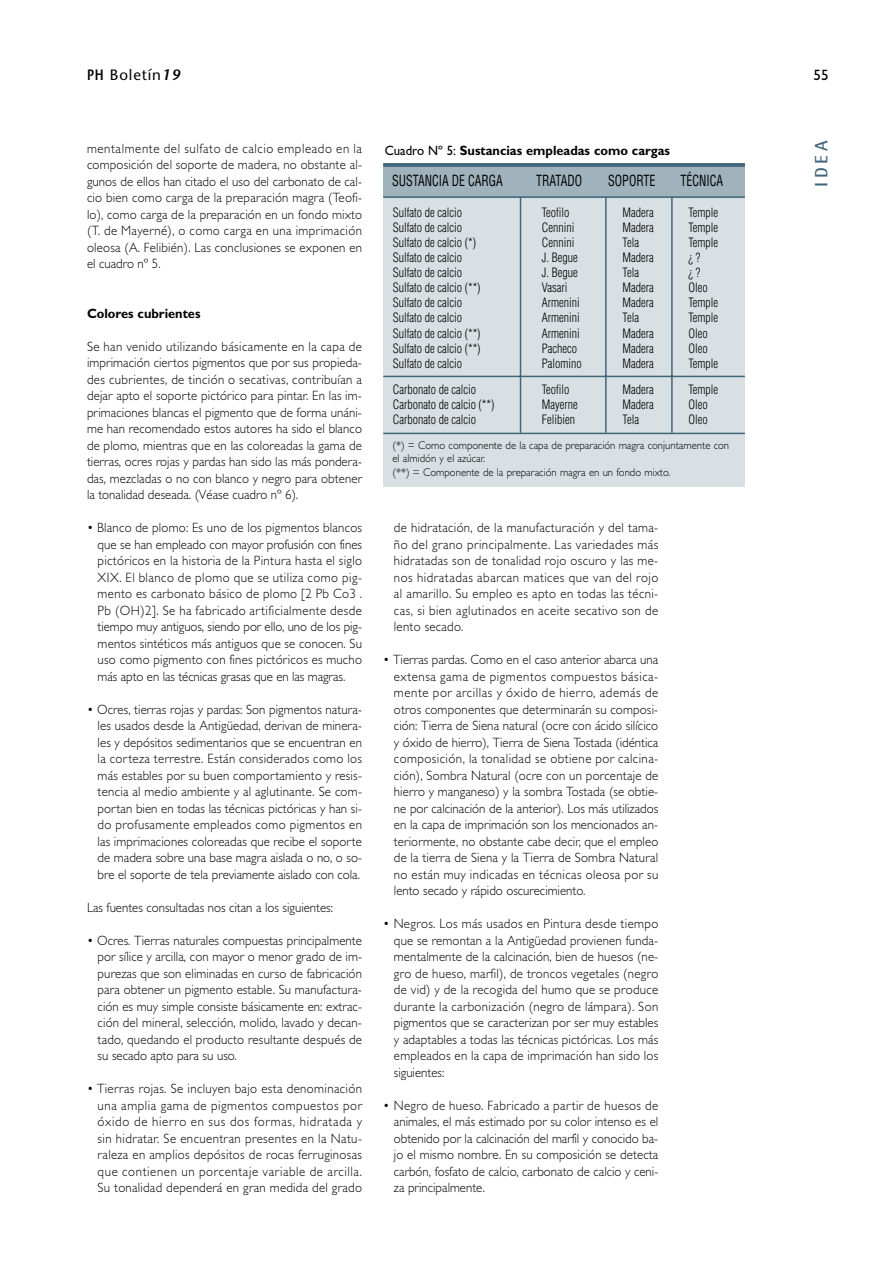
<style>
.page{position:relative;width:893px;height:1263px;background:#fff}
.page>*{position:absolute;margin:0;border:0;box-sizing:border-box;transform-origin:0 0}
.t1{font:700 18px "Rotis Semi Sans";color:#416679}
.t2{font:condensed 15px "Helvetica";color:#000;scale:.8 1}
.t3{font:15px "Stone Sans";letter-spacing:.055em;color:#000}
.t4{font:15px "Gill Sans";color:#000}
.t5{font:300 13.5px/16.5px "Gill Sans";color:#000;text-align:justify;scale:.95 1}
.t6{font:700 13.5px "Gill Sans";color:#000;scale:.95 1}
.t7{font:300 condensed 12.6px "Helvetica";color:#000;scale:.95 1}
.t8{font:300 11.25px/13.5px "Gill Sans";color:#000;scale:.95 1}
.s1{font-weight:600}
.s2{font-weight:600;font-style:italic}
.s3{font-weight:400}
</style>
<div class="page">
<div style="left:383px;top:165px;width:362px;height:322px;background:#d9e0e4"></div>
<div style="left:383px;top:163px;width:362px;height:34px;background:#a0b3bc"></div>
<hr style="left:383px;top:196px;width:362px;height:2px;background:#416679">
<hr style="left:519px;top:197px;width:2px;height:236px;background:#416679">
<hr style="left:605px;top:197px;width:1px;height:236px;background:#416679">
<hr style="left:671px;top:197px;width:1px;height:236px;background:#416679">
<hr style="left:383px;top:376px;width:362px;height:1px;background:#416679">
<hr style="left:383px;top:433px;width:362px;height:1px;background:#416679">
<hr style="left:383px;top:163px;width:362px;height:4px;background:#496c7f">
<p class="t3" style="left:87px;top:69px;width:94px"><span class="s1">PH</span> Boletín<span class="s2">19</span></p>
<p class="t4" style="left:813px;top:69px;width:16px">55</p>
<p class="t5" style="left:87px;top:142px;width:291px">mentalmente del sulfato de calcio empleado en la composición del soporte de madera, no obstante al&shy;gunos de ellos han citado el uso del carbonato de cal&shy;cio bien como carga de la preparación magra (Teofi&shy;lo), como carga de la preparación en un fondo mixto (T. de Mayerné), o como carga en una imprimación oleosa (A. Felibién). Las conclusiones se exponen en el cuadro nº 5.</p>
<p class="t6" style="left:87px;top:309px;width:121px">Colores cubrientes</p>
<p class="t5" style="left:87px;top:340px;width:291px">Se han venido utilizando básicamente en la capa de imprimación ciertos pigmentos que por sus propieda&shy;des cubrientes, de tinción o secativas, contribuían a dejar apto el soporte pictórico para pintar. En las im&shy;primaciones blancas el pigmento que de forma unáni&shy;me han recomendado estos autores ha sido el blanco de plomo, mientras que en las coloreadas la gama de tierras, ocres rojas y pardas han sido las más pondera&shy;das, mezcladas o no con blanco y negro para obtener la tonalidad deseada. (Véase cuadro nº 6).</p>
<p class="t5" style="left:98px;top:521px;width:280px;text-indent:-11px">• Blanco de plomo: Es uno de los pigmentos blancos que se han empleado con mayor profusión con fines pictóricos en la historia de la Pintura hasta el siglo XIX. El blanco de plomo que se utiliza como pig&shy;mento es carbonato básico de plomo [2 Pb Co3 .<br>Pb (OH)2]. Se ha fabricado artificialmente desde tiempo muy antiguos, siendo por ello, uno de los pig&shy;mentos sintéticos más antiguos que se conocen. Su uso como pigmento con fines pictóricos es mucho más apto en las técnicas grasas que en las magras.</p>
<p class="t5" style="left:98px;top:703px;width:280px;text-indent:-11px">• Ocres, tierras rojas y pardas: Son pigmentos natura&shy;les usados desde la Antigüedad, derivan de minera&shy;les y depósitos sedimentarios que se encuentran en la corteza terrestre. Están considerados como los más estables por su buen comportamiento y resis&shy;tencia al medio ambiente y al aglutinante. Se com&shy;portan bien en todas las técnicas pictóricas y han si&shy;do profusamente empleados como pigmentos en las imprimaciones coloreadas que recibe el soporte de madera sobre una base magra aislada o no, o so&shy;bre el soporte de tela previamente aislado con cola.</p>
<p class="t5" style="left:87px;top:900px;width:260px">Las fuentes consultadas nos citan a los siguientes:</p>
<p class="t5" style="left:98px;top:933px;width:280px;text-indent:-11px">• Ocres. Tierras naturales compuestas principalmente por sílice y arcilla, con mayor o menor grado de im&shy;purezas que son eliminadas en curso de fabricación para obtener un pigmento estable. Su manufactura&shy;ción es muy simple consiste básicamente en: extrac&shy;ción del mineral, selección, molido, lavado y decan&shy;tado, quedando el producto resultante después de su secado apto para su uso.</p>
<p class="t5" style="left:98px;top:1082px;width:280px;text-indent:-11px">• Tierras rojas. Se incluyen bajo esta denominación una amplia gama de pigmentos compuestos por óxido de hierro en sus dos formas, hidratada y sin hidratar. Se encuentran presentes en la Natu&shy;raleza en amplios depósitos de rocas ferruginosas que contienen un porcentaje variable de arcilla.<br>Su tonalidad dependerá en gran medida del grado</p>
<p class="t6" style="left:385px;top:146px;width:302px"><span class="s3">Cuadro Nº 5:</span> Sustancias empleadas como cargas</p>
<p class="t2" style="left:392px;top:175px;width:140px">SUSTANCIA DE CARGA</p>
<p class="t2" style="left:536px;top:175px;width:59px">TRATADO</p>
<p class="t2" style="left:608px;top:175px;width:60px">SOPORTE</p>
<p class="t2" style="left:680px;top:175px;width:55px">TÉCNICA</p>
<p class="t7" style="left:393px;top:207px;width:74px">Sulfato de calcio</p>
<p class="t7" style="left:541px;top:207px;width:31px">Teofilo</p>
<p class="t7" style="left:622px;top:207px;width:34px">Madera</p>
<p class="t7" style="left:688px;top:207px;width:33px">Temple</p>
<p class="t7" style="left:393px;top:222px;width:74px">Sulfato de calcio</p>
<p class="t7" style="left:541px;top:222px;width:36px">Cennini</p>
<p class="t7" style="left:622px;top:222px;width:34px">Madera</p>
<p class="t7" style="left:688px;top:222px;width:33px">Temple</p>
<p class="t7" style="left:393px;top:237px;width:89px">Sulfato de calcio (*)</p>
<p class="t7" style="left:541px;top:237px;width:36px">Cennini</p>
<p class="t7" style="left:622px;top:237px;width:19px">Tela</p>
<p class="t7" style="left:688px;top:237px;width:33px">Temple</p>
<p class="t7" style="left:393px;top:252px;width:74px">Sulfato de calcio</p>
<p class="t7" style="left:541px;top:252px;width:39px">J. Begue</p>
<p class="t7" style="left:622px;top:252px;width:34px">Madera</p>
<p class="t7" style="left:688px;top:252px;width:14px">¿ ?</p>
<p class="t7" style="left:393px;top:268px;width:74px">Sulfato de calcio</p>
<p class="t7" style="left:541px;top:268px;width:39px">J. Begue</p>
<p class="t7" style="left:622px;top:268px;width:19px">Tela</p>
<p class="t7" style="left:688px;top:268px;width:14px">¿ ?</p>
<p class="t7" style="left:393px;top:283px;width:94px">Sulfato de calcio (**)</p>
<p class="t7" style="left:541px;top:283px;width:29px">Vasari</p>
<p class="t7" style="left:622px;top:283px;width:34px">Madera</p>
<p class="t7" style="left:688px;top:283px;width:22px">Oleo</p>
<p class="t7" style="left:393px;top:298px;width:74px">Sulfato de calcio</p>
<p class="t7" style="left:541px;top:298px;width:41px">Armenini</p>
<p class="t7" style="left:622px;top:298px;width:34px">Madera</p>
<p class="t7" style="left:688px;top:298px;width:33px">Temple</p>
<p class="t7" style="left:393px;top:313px;width:74px">Sulfato de calcio</p>
<p class="t7" style="left:541px;top:313px;width:41px">Armenini</p>
<p class="t7" style="left:622px;top:313px;width:19px">Tela</p>
<p class="t7" style="left:688px;top:313px;width:33px">Temple</p>
<p class="t7" style="left:393px;top:328px;width:94px">Sulfato de calcio (**)</p>
<p class="t7" style="left:541px;top:328px;width:41px">Armenini</p>
<p class="t7" style="left:622px;top:328px;width:34px">Madera</p>
<p class="t7" style="left:688px;top:328px;width:22px">Oleo</p>
<p class="t7" style="left:393px;top:343px;width:94px">Sulfato de calcio (**)</p>
<p class="t7" style="left:541px;top:343px;width:39px">Pacheco</p>
<p class="t7" style="left:622px;top:343px;width:34px">Madera</p>
<p class="t7" style="left:688px;top:343px;width:22px">Oleo</p>
<p class="t7" style="left:393px;top:358px;width:74px">Sulfato de calcio</p>
<p class="t7" style="left:541px;top:358px;width:43px">Palomino</p>
<p class="t7" style="left:622px;top:358px;width:34px">Madera</p>
<p class="t7" style="left:688px;top:358px;width:33px">Temple</p>
<p class="t7" style="left:393px;top:384px;width:89px">Carbonato de calcio</p>
<p class="t7" style="left:541px;top:384px;width:31px">Teofilo</p>
<p class="t7" style="left:622px;top:384px;width:34px">Madera</p>
<p class="t7" style="left:688px;top:384px;width:33px">Temple</p>
<p class="t7" style="left:393px;top:399px;width:109px">Carbonato de calcio (**)</p>
<p class="t7" style="left:541px;top:399px;width:39px">Mayerne</p>
<p class="t7" style="left:622px;top:399px;width:34px">Madera</p>
<p class="t7" style="left:688px;top:399px;width:22px">Oleo</p>
<p class="t7" style="left:393px;top:414px;width:89px">Carbonato de calcio</p>
<p class="t7" style="left:541px;top:414px;width:36px">Felibien</p>
<p class="t7" style="left:622px;top:414px;width:19px">Tela</p>
<p class="t7" style="left:688px;top:414px;width:22px">Oleo</p>
<p class="t8" style="left:392px;top:439px;width:356px">(*) = Como componente de la capa de preparación magra conjuntamente con el almidón y el azúcar.<br>(**) = Componente de la preparación magra en un fondo mixto.</p>
<p class="t5" style="left:394px;top:521px;width:280px">de hidratación, de la manufacturación y del tama&shy;ño del grano principalmente. Las variedades más hidratadas son de tonalidad rojo oscuro y las me&shy;nos hidratadas abarcan matices que van del rojo al amarillo. Su empleo es apto en todas las técni&shy;cas, si bien aglutinados en aceite secativo son de lento secado.</p>
<p class="t5" style="left:394px;top:653px;width:280px;text-indent:-11px">• Tierras pardas. Como en el caso anterior abarca una extensa gama de pigmentos compuestos básica&shy;mente por arcillas y óxido de hierro, además de otros componentes que determinarán su composi&shy;ción: Tierra de Siena natural (ocre con ácido silícico y óxido de hierro), Tierra de Siena Tostada (idéntica composición, la tonalidad se obtiene por calcina&shy;ción), Sombra Natural (ocre con un porcentaje de hierro y manganeso) y la sombra Tostada (se obtie&shy;ne por calcinación de la anterior). Los más utilizados en la capa de imprimación son los mencionados an&shy;teriormente, no obstante cabe decir, que el empleo de la tierra de Siena y la Tierra de Sombra Natural no están muy indicadas en técnicas oleosa por su lento secado y rápido oscurecimiento.</p>
<p class="t5" style="left:394px;top:917px;width:280px;text-indent:-11px">• Negros. Los más usados en Pintura desde tiempo que se remontan a la Antigüedad provienen funda&shy;mentalmente de la calcinación, bien de huesos (ne&shy;gro de hueso, marfil), de troncos vegetales (negro de vid) y de la recogida del humo que se produce durante la carbonización (negro de lámpara). Son pigmentos que se caracterizan por ser muy estables y adaptables a todas las técnicas pictóricas. Los más empleados en la capa de imprimación han sido los siguientes:</p>
<p class="t5" style="left:394px;top:1098px;width:280px;text-indent:-11px">• Negro de hueso. Fabricado a partir de huesos de animales, el más estimado por su color intenso es el obtenido por la calcinación del marfil y conocido ba&shy;jo el mismo nombre. En su composición se detecta carbón, fosfato de calcio, carbonato de calcio y ceni&shy;za principalmente.</p>
<h1 class="t1" style="left:814px;top:187px;width:48px;rotate:-90deg">IDEA</h1>
</div>
